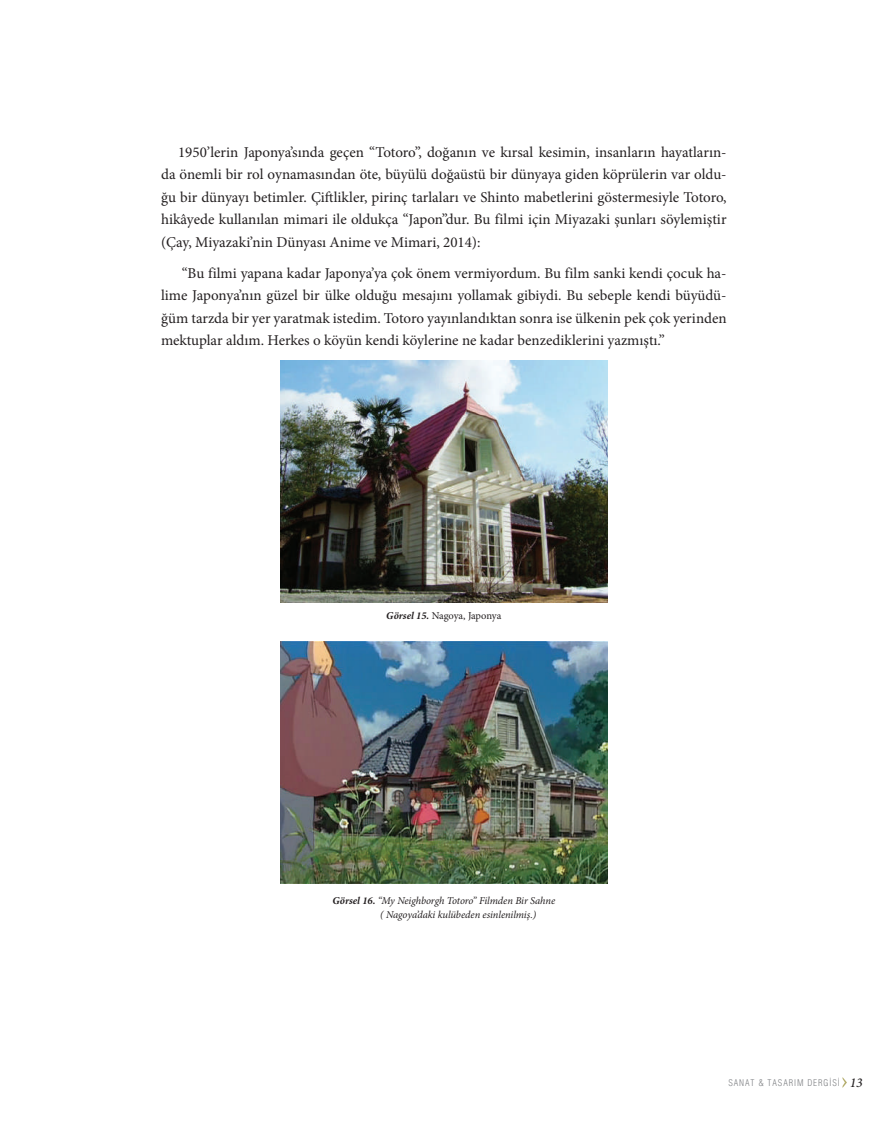
<style>
.page{position:relative;width:893px;height:1127px;background:#fff}
.page>*{position:absolute;margin:0;border:0;box-sizing:border-box;transform-origin:0 0}
.t1{font:15px/22.5px "Minion Pro";color:#231f20;text-align:justify}
.t2{font:italic 10.5px/13.5px "Minion Pro";letter-spacing:-.01em;color:#231f20}
.t3{font:10.5px "Minion Pro";letter-spacing:-.01em;color:#231f20}
.t4{font:300 condensed 9px "Helvetica";letter-spacing:.1em;color:#808285}
.s1{font-weight:700;font-style:italic}
.s2{font-weight:700}
.s3{font-family:"Minion Pro";font-weight:500;font-style:italic;font-stretch:normal;font-size:13.5px;color:#231f20}
</style>
<div class="page">
<svg style="left:842px;top:1077px;width:5px;height:11px"></svg>
<img style="left:280px;top:360px;width:328px;height:242px">
<img style="left:280px;top:641px;width:328px;height:242px">
<p class="t1" style="left:161px;top:141px;width:567px;text-indent:17px">1950’lerin Japonya’sında geçen “Totoro”, doğanın ve kırsal kesimin, insanların hayatların&shy;da önemli bir rol oynamasından öte, büyülü doğaüstü bir dünyaya giden köprülerin var oldu&shy;ğu bir dünyayı betimler. Çiftlikler, pirinç tarlaları ve Shinto mabetlerini göstermesiyle Totoro, hikâyede kullanılan mimari ile oldukça “Japon”dur. Bu filmi için Miyazaki şunları söylemiştir (Çay, Miyazaki’nin Dünyası Anime ve Mimari, 2014):</p>
<p class="t1" style="left:161px;top:262px;width:567px;text-indent:21px">“Bu filmi yapana kadar Japonya’ya çok önem vermiyordum. Bu film sanki kendi çocuk ha&shy;lime Japonya’nın güzel bir ülke olduğu mesajını yollamak gibiydi. Bu sebeple kendi büyüdü&shy;ğüm tarzda bir yer yaratmak istedim. Totoro yayınlandıktan sonra ise ülkenin pek çok yerinden mektuplar aldım. Herkes o köyün kendi köylerine ne kadar benzediklerini yazmıştı.”</p>
<p class="t3" style="left:386px;top:608px;width:117px"><span class="s1">Görsel 15.</span> Nagoya, Japonya</p>
<p class="t2" style="left:380px;top:894px;width:177px;text-indent:-48px"><span class="s2">Görsel 16.</span> “My Neighborgh Totoro” Filmden Bir Sahne ( Nagoya’daki kulübeden esinlenilmiş.)</p>
<p class="t4" style="left:728px;top:1078px;width:136px">SANAT &amp; TASARIM DERGİSİ <span class="s3">13</span></p>
</div>
